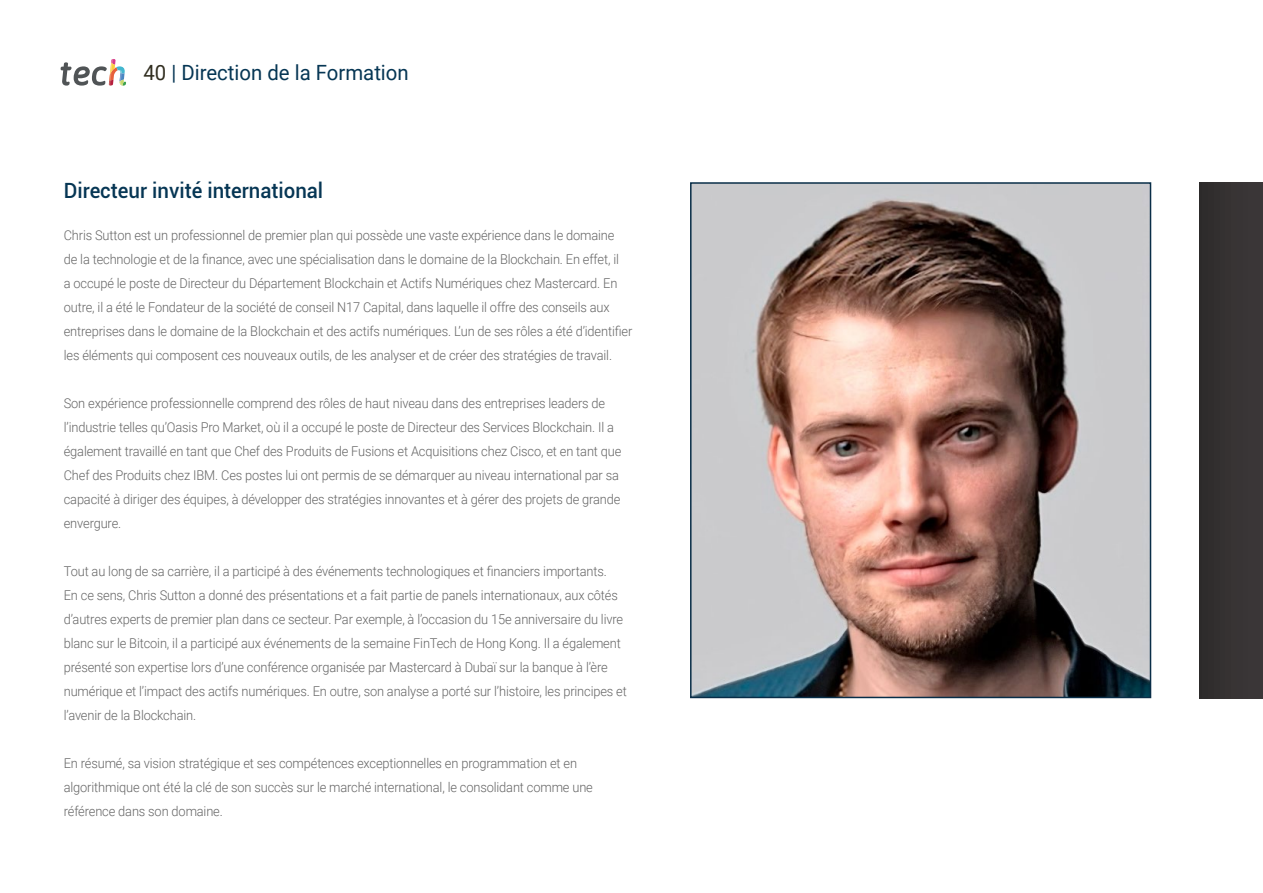
<style>
.page{position:relative;width:1263px;height:893px;background:#fff}
.page>*{position:absolute;margin:0;border:0;box-sizing:border-box;transform-origin:0 0}
.t1{font:500 21px "Roboto";color:#063654}
.t2{font:21px "Roboto";color:#063654}
.t3{font:300 13.5px/24px "Roboto";letter-spacing:-.01em;color:#656565;scale:.95 1}
.s1{color:#312e20}
</style>
<div class="page">
<div style="left:1199px;top:182px;width:64px;height:516px;background:#363232"></div>
<img style="left:693px;top:185px;width:455px;height:510px">
<div style="left:690px;top:182px;width:461px;height:516px;border:2px solid #092e48"></div>
<svg style="left:61px;top:59px;width:65px;height:27px"></svg>
<h1 class="t2" style="left:144px;top:57px;width:267px"><span class="s1">40</span> | Direction de la Formation</h1>
<h1 class="t1" style="left:64px;top:176px;width:261px">Directeur invité international</h1>
<p class="t3" style="left:64px;top:222px;width:600px">Chris Sutton est un professionnel de premier plan qui possède une vaste expérience dans le domaine<br>de la technologie et de la finance, avec une spécialisation dans le domaine de la Blockchain. En effet, il<br>a occupé le poste de Directeur du Département Blockchain et Actifs Numériques chez Mastercard. En outre, il a été le Fondateur de la société de conseil N17 Capital, dans laquelle il offre des conseils aux entreprises dans le domaine de la Blockchain et des actifs numériques. L’un de ses rôles a été d’identifier les éléments qui composent ces nouveaux outils, de les analyser et de créer des stratégies de travail.</p>
<p class="t3" style="left:64px;top:390px;width:589px">Son expérience professionnelle comprend des rôles de haut niveau dans des entreprises leaders de l’industrie telles qu’Oasis Pro Market, où il a occupé le poste de Directeur des Services Blockchain. Il a également travaillé en tant que Chef des Produits de Fusions et Acquisitions chez Cisco, et en tant que Chef des Produits chez IBM. Ces postes lui ont permis de se démarquer au niveau international par sa capacité à diriger des équipes, à développer des stratégies innovantes et à gérer des projets de grande envergure.</p>
<p class="t3" style="left:64px;top:558px;width:594px">Tout au long de sa carrière, il a participé à des événements technologiques et financiers importants.<br>En ce sens, Chris Sutton a donné des présentations et a fait partie de panels internationaux, aux côtés d’autres experts de premier plan dans ce secteur. Par exemple, à l’occasion du 15e anniversaire du livre blanc sur le Bitcoin, il a participé aux événements de la semaine FinTech de Hong Kong. Il a également présenté son expertise lors d’une conférence organisée par Mastercard à Dubaï sur la banque à l’ère numérique et l’impact des actifs numériques. En outre, son analyse a porté sur l’histoire, les principes et l’avenir de la Blockchain.</p>
<p class="t3" style="left:64px;top:750px;width:558px">En résumé, sa vision stratégique et ses compétences exceptionnelles en programmation et en algorithmique ont été la clé de son succès sur le marché international, le consolidant comme une référence dans son domaine.</p>
</div>
